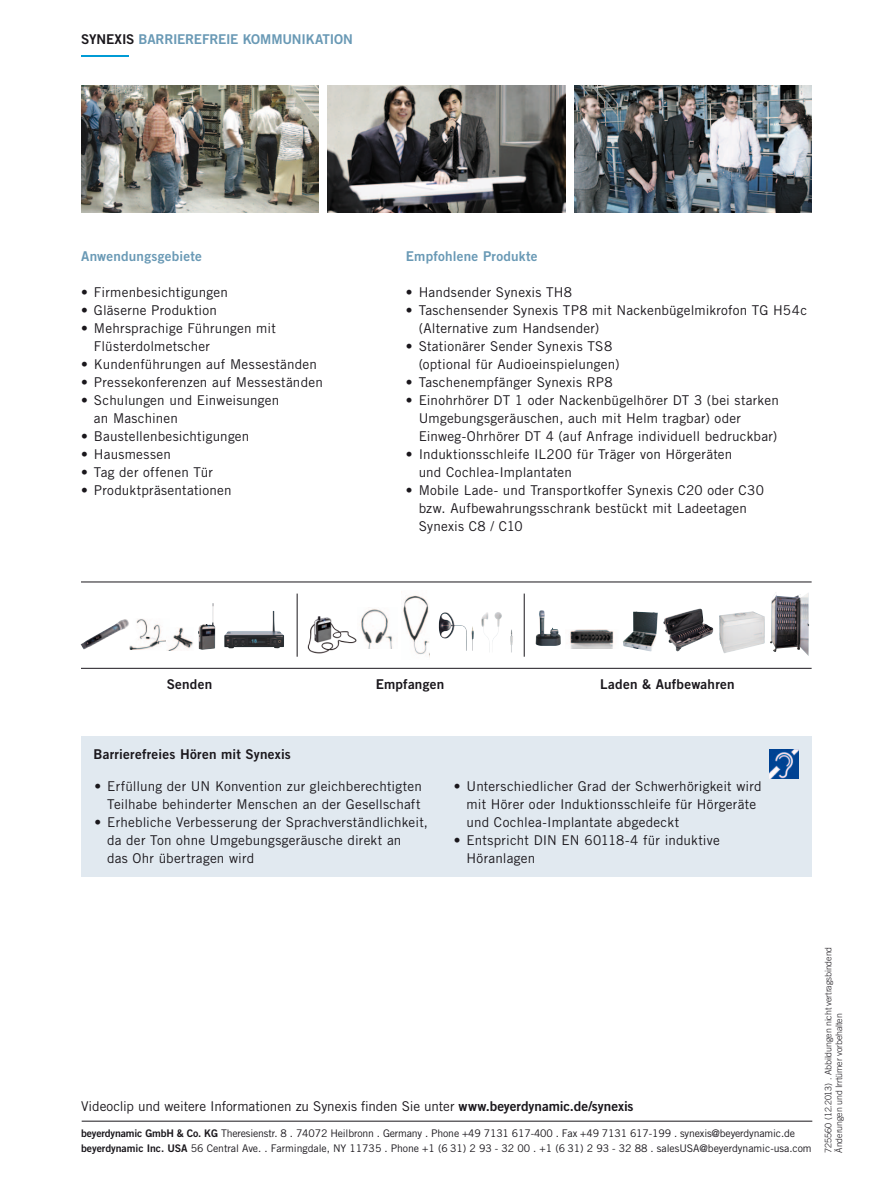
<style>
.page{position:relative;width:893px;height:1191px;background:#fff}
.page>*{position:absolute;margin:0;border:0;box-sizing:border-box;transform-origin:0 0}
.t1{font:13.5px/18px "Trade Gothic LT Std";letter-spacing:.015em;color:#1a171c}
.t2{font:13.5px "Trade Gothic LT Std";letter-spacing:-.005em;color:#1a171c}
.t3{font:13.5px "Trade Gothic LT Std Bd 2";letter-spacing:.02em;color:#1a171c}
.t4{font:13.5px/16.2px "Trade Gothic LT Std Bd 2";letter-spacing:-.01em;color:#6999b5}
.t5{font:13.5px "Trade Gothic LT Std Bd 2";letter-spacing:.015em;color:#6999b5}
.t6{font:10.5px "Trade Gothic LT Std";letter-spacing:-.015em;color:#1a171c}
.t7{font:10.5px "Trade Gothic LT Std Bd 2";color:#1a171c}
.t8{font:300 9px/10.8px "Trade Gothic LT Std";letter-spacing:-.01em;color:#1a171c}
.s1{color:#1a171c}
.s2{color:#009bd5}
.s3{font-family:"Trade Gothic LT Std Bd 2"}
</style>
<div class="page">
<div style="left:81px;top:736px;width:730px;height:140px;background:#e1e9f0"></div>
<img style="left:81px;top:85px;width:238px;height:128px">
<img style="left:328px;top:85px;width:237px;height:128px">
<img style="left:574px;top:85px;width:238px;height:128px">
<img style="left:719px;top:611px;width:46px;height:42px">
<img style="left:663px;top:608px;width:50px;height:43px">
<img style="left:770px;top:592px;width:39px;height:64px">
<img style="left:535px;top:610px;width:26px;height:36px">
<img style="left:570px;top:629px;width:44px;height:19px">
<img style="left:623px;top:611px;width:35px;height:40px">
<img style="left:439px;top:612px;width:33px;height:38px">
<img style="left:481px;top:612px;width:31px;height:40px">
<img style="left:307px;top:616px;width:50px;height:38px">
<img style="left:361px;top:609px;width:32px;height:39px">
<img style="left:81px;top:619px;width:85px;height:31px">
<img style="left:198px;top:603px;width:17px;height:47px">
<img style="left:169px;top:628px;width:24px;height:22px">
<img style="left:224px;top:611px;width:60px;height:37px">
<img style="left:403px;top:595px;width:26px;height:59px">
<hr style="left:81px;top:581px;width:731px;height:1px;background:#1a171c">
<hr style="left:81px;top:668px;width:731px;height:1px;background:#1a171c">
<hr style="left:82px;top:1120px;width:730px;height:1px;background:#1a171c">
<img style="left:769px;top:749px;width:29px;height:29px">
<hr style="left:297px;top:593px;width:1px;height:63px;background:#1a171c">
<hr style="left:524px;top:593px;width:1px;height:63px;background:#1a171c">
<p class="t4" style="left:81px;top:31px;width:273px"><span class="s1">synexis</span> barrierefreie kommunikation <span class="s2">–</span></p>
<p class="t4" style="left:81px;top:247px;width:122px">Anwendungsgebiete</p>
<p class="t1" style="left:81px;top:283px;width:148px">• Firmenbesichtigungen</p>
<p class="t1" style="left:81px;top:301px;width:137px">• Gläserne Produktion</p>
<p class="t1" style="left:94px;top:319px;width:183px;text-indent:-13px">• Mehrsprachige Führungen mit<br>Flüsterdolmetscher</p>
<p class="t1" style="left:81px;top:355px;width:237px">• Kundenführungen auf Messeständen</p>
<p class="t1" style="left:81px;top:373px;width:243px">• Pressekonferenzen auf Messeständen</p>
<p class="t1" style="left:94px;top:391px;width:187px;text-indent:-13px">• Schulungen und Einweisungen an Maschinen</p>
<p class="t1" style="left:81px;top:427px;width:170px">• Baustellenbesichtigungen</p>
<p class="t1" style="left:81px;top:445px;width:91px">• Hausmessen</p>
<p class="t1" style="left:81px;top:463px;width:133px">• Tag der offenen Tür</p>
<p class="t1" style="left:81px;top:481px;width:152px">• Produktpräsentationen</p>
<p class="t5" style="left:406px;top:247px;width:133px">Empfohlene Produkte</p>
<p class="t1" style="left:406px;top:283px;width:168px">• Handsender Synexis TH8</p>
<p class="t1" style="left:419px;top:301px;width:390px;text-indent:-13px">• Taschensender Synexis TP8 mit Nackenbügelmikrofon TG H54c (Alternative zum Handsender)</p>
<p class="t1" style="left:419px;top:337px;width:202px;text-indent:-13px">• Stationärer Sender Synexis TS8 (optional für Audioeinspielungen)</p>
<p class="t1" style="left:406px;top:373px;width:208px">• Taschenempfänger Synexis RP8</p>
<p class="t1" style="left:419px;top:391px;width:362px;text-indent:-13px">• Einohrhörer DT 1 oder Nackenbügelhörer DT 3 (bei starken<br>Umgebungsgeräuschen, auch mit Helm tragbar) oder<br>Einweg-Ohrhörer DT 4 (auf Anfrage individuell bedruckbar)</p>
<p class="t1" style="left:419px;top:445px;width:315px;text-indent:-13px">• Induktionsschleife IL200 für Träger von Hörgeräten und Cochlea-Implantaten</p>
<p class="t1" style="left:419px;top:481px;width:347px;text-indent:-13px">• Mobile Lade- und Transportkoffer Synexis C20 oder C30 bzw. Aufbewahrungsschrank bestückt mit Ladeetagen<br>Synexis C8 / C10</p>
<p class="t3" style="left:167px;top:676px;width:47px">Senden</p>
<p class="t3" style="left:376px;top:676px;width:70px">Empfangen</p>
<p class="t3" style="left:600px;top:676px;width:136px">Laden &amp; Aufbewahren</p>
<p class="t3" style="left:94px;top:746px;width:199px">Barrierefreies Hören mit Synexis</p>
<p class="t1" style="left:94px;top:777px;width:329px;text-align:right">• Erfüllung der UN Konvention zur gleichberechtigten<br>Teilhabe behinderter Menschen an der Gesellschaft</p>
<p class="t1" style="left:107px;top:813px;width:322px;text-indent:-13px">• Erhebliche Verbesserung der Sprachverständlichkeit, da der Ton ohne Umgebungsgeräusche direkt an<br>das Ohr übertragen wird</p>
<p class="t1" style="left:467px;top:777px;width:296px;text-indent:-13px">• Unterschiedlicher Grad der Schwerhörigkeit wird mit Hörer oder Induktionsschleife für Hörgeräte und Cochlea-Implantate abgedeckt</p>
<p class="t1" style="left:467px;top:831px;width:255px;text-indent:-13px">• Entspricht DIN EN 60118-4 für induktive<br>Höranlagen</p>
<p class="t2" style="left:81px;top:1098px;width:554px">Videoclip und weitere Informationen zu Synexis finden Sie unter <span class="s3">www.beyerdynamic.de/synexis</span></p>
<p class="t6" style="left:81px;top:1127px;width:715px"><span class="s3">beyerdynamic GmbH &amp; Co. KG</span> Theresienstr. 8 . 74072 Heilbronn . Germany . Phone +49 7131 617-400 . Fax +49 7131 617-199 . synexis@beyerdynamic.de</p>
<p class="t7" style="left:81px;top:1142px;width:94px">beyerdynamic I nc. USA</p>
<p class="t6" style="left:191px;top:1142px;width:622px">56 Central Ave. . Farmingdale, NY 11735 . Phone +1 (6 31) 2 93 - 32 00 . +1 (6 31) 2 93 - 32 88 . salesUSA@beyerdynamic-usa.com</p>
<p class="t8" style="left:823px;top:1152px;width:207px;rotate:-90deg">725560 (12.2013) . Abbildungen nicht vertragsbindend<br>Änderungen und Irrtümer vorbehalten</p>
</div>
